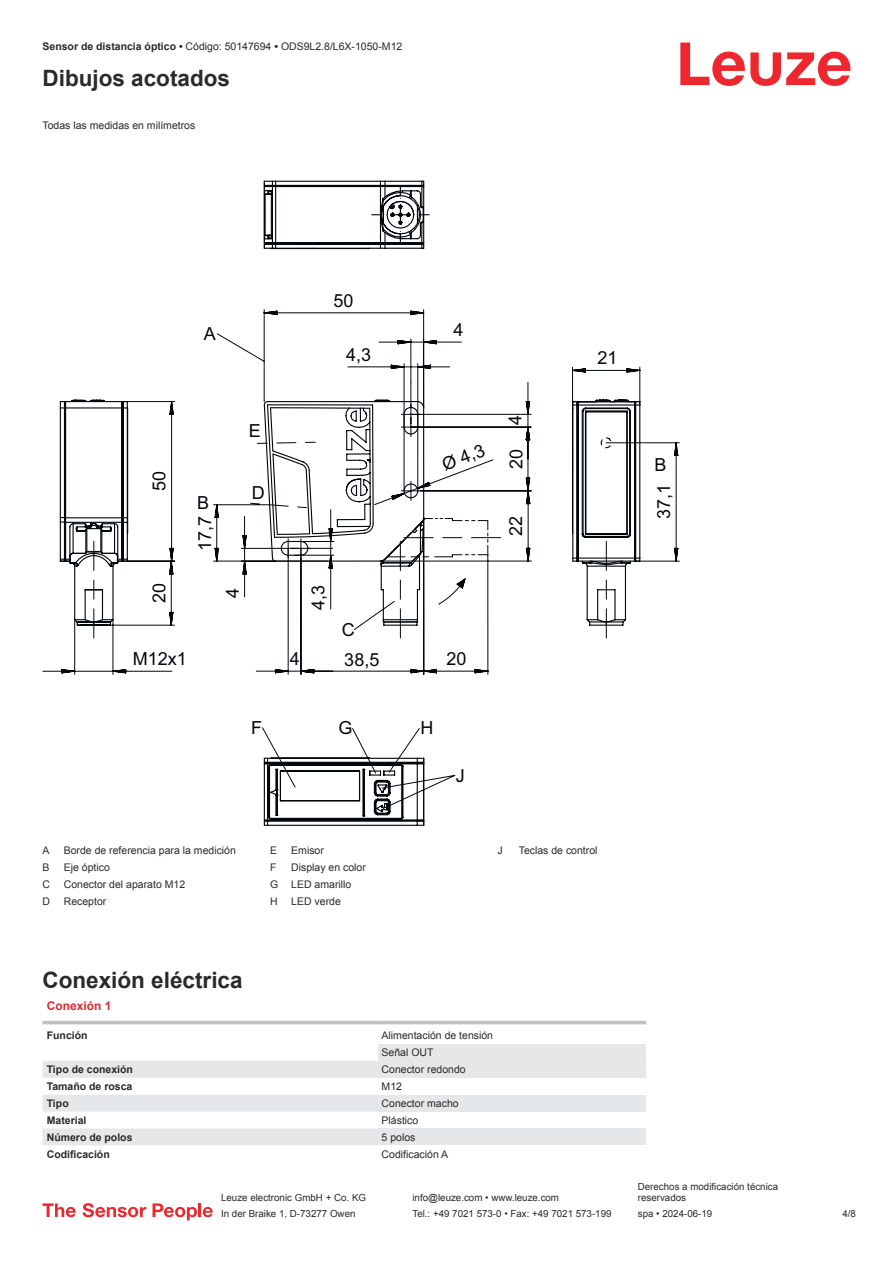
<style>
.page{position:relative;width:893px;height:1263px;background:#fff}
.page>*{position:absolute;margin:0;border:0;box-sizing:border-box;transform-origin:0 0}
.t1{font:700 22.5px "Arial";color:#2b292a}
.t2{font:18px "Arial";color:#03080e}
.t3{font:700 12px "Arial";color:#db2a30}
.t4{font:10.5px/17px "Arial";color:#2b292a}
.t5{font:700 10.5px "Arial";color:#2b292a}
.t6{font:9.75px/11.7px "Arial";color:#2b292a}
.s1{font-weight:700}
</style>
<div class="page">
<svg style="left:680px;top:43px;width:170px;height:43px"></svg>
<svg style="left:43px;top:1020px;width:603px;height:126px"></svg>
<svg style="left:43px;top:1061px;width:335px;height:84px;fill:#e6e7e9"></svg>
<hr style="left:43px;top:1021px;width:335px;height:3px;background:#bdbfc1">
<hr style="left:378px;top:1021px;width:268px;height:3px;background:#bdbfc1">
<div style="left:378px;top:1027px;width:268px;height:17px;background:#fff"></div>
<div style="left:378px;top:1044px;width:268px;height:17px;background:#e6e7e9"></div>
<div style="left:378px;top:1061px;width:268px;height:17px;background:#e6e7e9"></div>
<div style="left:378px;top:1078px;width:268px;height:17px;background:#fff"></div>
<div style="left:378px;top:1095px;width:268px;height:16px;background:#e6e7e9"></div>
<div style="left:378px;top:1111px;width:268px;height:17px;background:#fff"></div>
<div style="left:378px;top:1128px;width:268px;height:17px;background:#e6e7e9"></div>
<div style="left:378px;top:1145px;width:268px;height:17px;background:#fff"></div>
<svg style="left:43px;top:1203px;width:33px;height:14px"></svg>
<svg style="left:83px;top:1203px;width:63px;height:14px"></svg>
<svg style="left:153px;top:1203px;width:44px;height:17px"></svg>
<hr style="left:198px;top:1203px;width:3px;height:14px;background:#ed272d">
<svg style="left:203px;top:1207px;width:10px;height:10px"></svg>
<svg style="left:263px;top:185px;width:377px;height:182px"></svg>
<svg style="left:217px;top:309px;width:245px;height:58px"></svg>
<svg style="left:263px;top:367px;width:378px;height:459px"></svg>
<svg style="left:43px;top:401px;width:637px;height:274px"></svg>
<svg style="left:257px;top:382px;width:199px;height:427px"></svg>
<p class="t4" style="left:43px;top:39px;width:361px"><span class="s1">Sensor de distancia óptico •</span> Código: 50147694 <span class="s1">•</span> ODS9L2.8/L6X-1050-M12</p>
<h1 class="t1" style="left:43px;top:70px;width:189px">Dibujos acotados</h1>
<p class="t4" style="left:43px;top:117px;width:154px">Todas las medidas en milímetros</p>
<h2 class="t2" style="left:334px;top:293px;width:22px">50</h2>
<h2 class="t2" style="left:204px;top:327px;width:14px">A</h2>
<h2 class="t2" style="left:453px;top:323px;width:12px">4</h2>
<h2 class="t2" style="left:346px;top:347px;width:27px">4,3</h2>
<h2 class="t2" style="left:597px;top:351px;width:22px">21</h2>
<h2 class="t2" style="left:152px;top:491px;width:22px;rotate:-90deg">50</h2>
<h2 class="t2" style="left:197px;top:496px;width:14px">B</h2>
<h2 class="t2" style="left:198px;top:551px;width:37px;rotate:-90deg">17,7</h2>
<h2 class="t2" style="left:249px;top:423px;width:14px">E</h2>
<h2 class="t2" style="left:252px;top:486px;width:14px">D</h2>
<h2 class="t2" style="left:440px;top:458px;width:46px;rotate:-21deg">Ø 4,3</h2>
<h2 class="t2" style="left:508px;top:425px;width:12px;rotate:-90deg">4</h2>
<h2 class="t2" style="left:509px;top:469px;width:22px;rotate:-90deg">20</h2>
<h2 class="t2" style="left:509px;top:536px;width:22px;rotate:-90deg">22</h2>
<h2 class="t2" style="left:654px;top:458px;width:14px">B</h2>
<h2 class="t2" style="left:657px;top:519px;width:37px;rotate:-90deg">37,1</h2>
<h2 class="t2" style="left:152px;top:603px;width:22px;rotate:-90deg">20</h2>
<h2 class="t2" style="left:225px;top:598px;width:12px;rotate:-90deg">4</h2>
<h2 class="t2" style="left:311px;top:610px;width:27px;rotate:-90deg">4,3</h2>
<h2 class="t2" style="left:342px;top:623px;width:14px">C</h2>
<h2 class="t2" style="left:133px;top:652px;width:56px">M12x1</h2>
<h2 class="t2" style="left:290px;top:652px;width:12px">4</h2>
<h2 class="t2" style="left:344px;top:652px;width:37px">38,5</h2>
<h2 class="t2" style="left:447px;top:652px;width:22px">20</h2>
<h2 class="t2" style="left:251px;top:721px;width:12px">F</h2>
<h2 class="t2" style="left:338px;top:721px;width:16px">G</h2>
<h2 class="t2" style="left:420px;top:721px;width:14px">H</h2>
<h2 class="t2" style="left:456px;top:769px;width:10px">J</h2>
<p class="t4" style="left:43px;top:843px;width:9px">A</p>
<p class="t4" style="left:64px;top:843px;width:174px">Borde de referencia para la medición</p>
<p class="t4" style="left:43px;top:860px;width:9px">B</p>
<p class="t4" style="left:64px;top:860px;width:48px">Eje óptico</p>
<p class="t4" style="left:43px;top:877px;width:9px">C</p>
<p class="t4" style="left:64px;top:877px;width:123px">Conector del aparato M12</p>
<p class="t4" style="left:43px;top:894px;width:9px">D</p>
<p class="t4" style="left:64px;top:894px;width:44px">Receptor</p>
<p class="t4" style="left:270px;top:843px;width:9px">E</p>
<p class="t4" style="left:291px;top:843px;width:34px">Emisor</p>
<p class="t4" style="left:270px;top:860px;width:8px">F</p>
<p class="t4" style="left:270px;top:860px;width:97px;text-indent:21px">Display en color<br>G LED amarillo<br>H</p>
<p class="t4" style="left:291px;top:894px;width:51px">LED verde</p>
<p class="t4" style="left:497px;top:843px;width:7px">J</p>
<p class="t4" style="left:519px;top:843px;width:80px">Teclas de control</p>
<h1 class="t1" style="left:43px;top:972px;width:202px">Conexión eléctrica</h1>
<p class="t3" style="left:47px;top:1001px;width:66px">Conexión 1</p>
<p class="t5" style="left:47px;top:1032px;width:42px">Función</p>
<p class="t4" style="left:382px;top:1028px;width:113px">Alimentación de tensión<br>Señal OUT</p>
<p class="t5" style="left:47px;top:1065px;width:88px">Tipo de conexión</p>
<p class="t4" style="left:382px;top:1062px;width:86px">Conector redondo</p>
<p class="t5" style="left:47px;top:1082px;width:87px">Tamaño de rosca</p>
<p class="t4" style="left:382px;top:1079px;width:22px">M12</p>
<p class="t5" style="left:47px;top:1099px;width:23px">Tipo</p>
<p class="t4" style="left:382px;top:1096px;width:79px">Conector macho</p>
<p class="t5" style="left:47px;top:1116px;width:41px">Material</p>
<p class="t4" style="left:382px;top:1112px;width:38px">Plástico</p>
<p class="t5" style="left:47px;top:1133px;width:87px">Número de polos</p>
<p class="t4" style="left:382px;top:1129px;width:35px">5 polos</p>
<p class="t5" style="left:47px;top:1150px;width:65px">Codificación</p>
<p class="t4" style="left:382px;top:1146px;width:68px">Codificación A</p>
<p class="t6" style="left:221px;top:1193px;width:146px">Leuze electronic GmbH + Co. KG</p>
<p class="t6" style="left:412px;top:1193px;width:148px">info@leuze.com • www.leuze.com</p>
<p class="t6" style="left:638px;top:1181px;width:142px">Derechos a modificación técnica reservados</p>
<p class="t6" style="left:221px;top:1209px;width:136px">In der Braike 1, D-73277 Owen</p>
<p class="t6" style="left:412px;top:1209px;width:201px">Tel.: +49 7021 573-0 • Fax: +49 7021 573-199</p>
<p class="t6" style="left:638px;top:1209px;width:76px">spa • 2024-06-19</p>
<p class="t6" style="left:842px;top:1209px;width:15px">4 /8</p>
</div>
